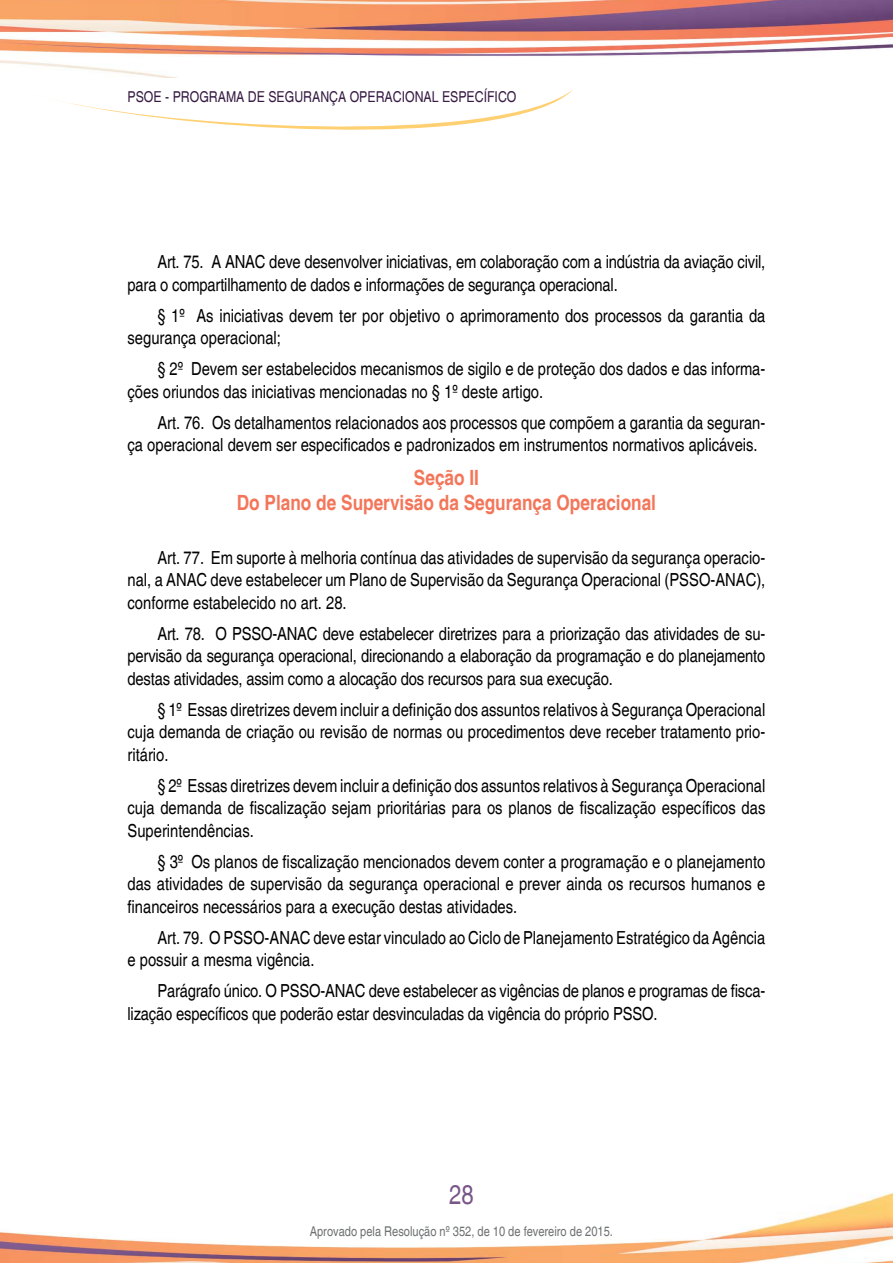
<style>
.page{position:relative;width:893px;height:1263px;background:#fff}
.page>*{position:absolute;margin:0;border:0;box-sizing:border-box;transform-origin:0 0}
.t1{font:condensed 27px "Helvetica";color:#795487}
.t2{font:700 condensed 21px/25.2px "Helvetica";color:#f3765a;text-align:center}
.t3{font:condensed 18px/22.5px "Helvetica";color:#000}
.t4{font:condensed 15px "Helvetica";color:#371b43}
.t5{font:condensed 13.5px "Helvetica";color:#6d6f71}
</style>
<div class="page">
<img style="left:0;top:1193px;width:893px;height:70px">
<img style="left:0;top:0;width:893px;height:78px">
<svg style="left:61px;top:89px;width:512px;height:41px"></svg>
<p class="t4" style="left:128px;top:88px;width:390px">PSOE - PROGRAMA DE SEGURANÇA OPERACIONAL ESPECÍFICO</p>
<p class="t3" style="left:128px;top:251px;width:639px;text-indent:30px">Art. 75. A ANAC deve desenvolver iniciativas, em colaboração com a indústria da aviação civil, para o compartilhamento de dados e informações de segurança operacional.</p>
<p class="t3" style="left:128px;top:304px;width:639px;text-indent:30px">§ 1º As iniciativas devem ter por objetivo o aprimoramento dos processos da garantia da segurança operacional;</p>
<p class="t3" style="left:128px;top:358px;width:639px;text-indent:30px">§ 2º Devem ser estabelecidos mecanismos de sigilo e de proteção dos dados e das informa&shy;ções oriundos das iniciativas mencionadas no § 1º deste artigo.</p>
<p class="t3" style="left:128px;top:411px;width:639px;text-indent:30px">Art. 76. Os detalhamentos relacionados aos processos que compõem a garantia da seguran&shy;ça operacional devem ser especificados e padronizados em instrumentos normativos aplicáveis.</p>
<p class="t2" style="left:237px;top:465px;width:421px">Seção II<br>Do Plano de Supervisão da Segurança Operacional</p>
<p class="t3" style="left:128px;top:546px;width:639px;text-align:justify;text-indent:30px">Art. 77. Em suporte à melhoria contínua das atividades de supervisão da segurança operacio&shy;nal, a ANAC deve estabelecer um Plano de Supervisão da Segurança Operacional (PSSO-ANAC), conforme estabelecido no art. 28.</p>
<p class="t3" style="left:128px;top:622px;width:639px;text-align:justify;text-indent:30px">Art. 78. O PSSO-ANAC deve estabelecer diretrizes para a priorização das atividades de su&shy;pervisão da segurança operacional, direcionando a elaboração da programação e do planejamento destas atividades, assim como a alocação dos recursos para sua execução.</p>
<p class="t3" style="left:128px;top:698px;width:639px;text-align:justify;text-indent:30px">§ 1º Essas diretrizes devem incluir a definição dos assuntos relativos à Segurança Operacional cuja demanda de criação ou revisão de normas ou procedimentos deve receber tratamento prio&shy;ritário.</p>
<p class="t3" style="left:128px;top:774px;width:639px;text-align:justify;text-indent:30px">§ 2º Essas diretrizes devem incluir a definição dos assuntos relativos à Segurança Operacional cuja demanda de fiscalização sejam prioritárias para os planos de fiscalização específicos das Superintendências.</p>
<p class="t3" style="left:128px;top:850px;width:639px;text-align:justify;text-indent:30px">§ 3º Os planos de fiscalização mencionados devem conter a programação e o planejamento das atividades de supervisão da segurança operacional e prever ainda os recursos humanos e financeiros necessários para a execução destas atividades.</p>
<p class="t3" style="left:128px;top:926px;width:639px;text-indent:30px">Art. 79. O PSSO-ANAC deve estar vinculado ao Ciclo de Planejamento Estratégico da Agência e possuir a mesma vigência.</p>
<p class="t3" style="left:128px;top:980px;width:639px;text-indent:30px">Parágrafo único. O PSSO-ANAC deve estabelecer as vigências de planos e programas de fisca&shy;lização específicos que poderão estar desvinculadas da vigência do próprio PSSO.</p>
<h1 class="t1" style="left:449px;top:1179px;width:26px">28</h1>
<p class="t5" style="left:310px;top:1223px;width:305px">Aprovado pela Resolução nº 352, de 10 de fevereiro de 2015.</p>
</div>
